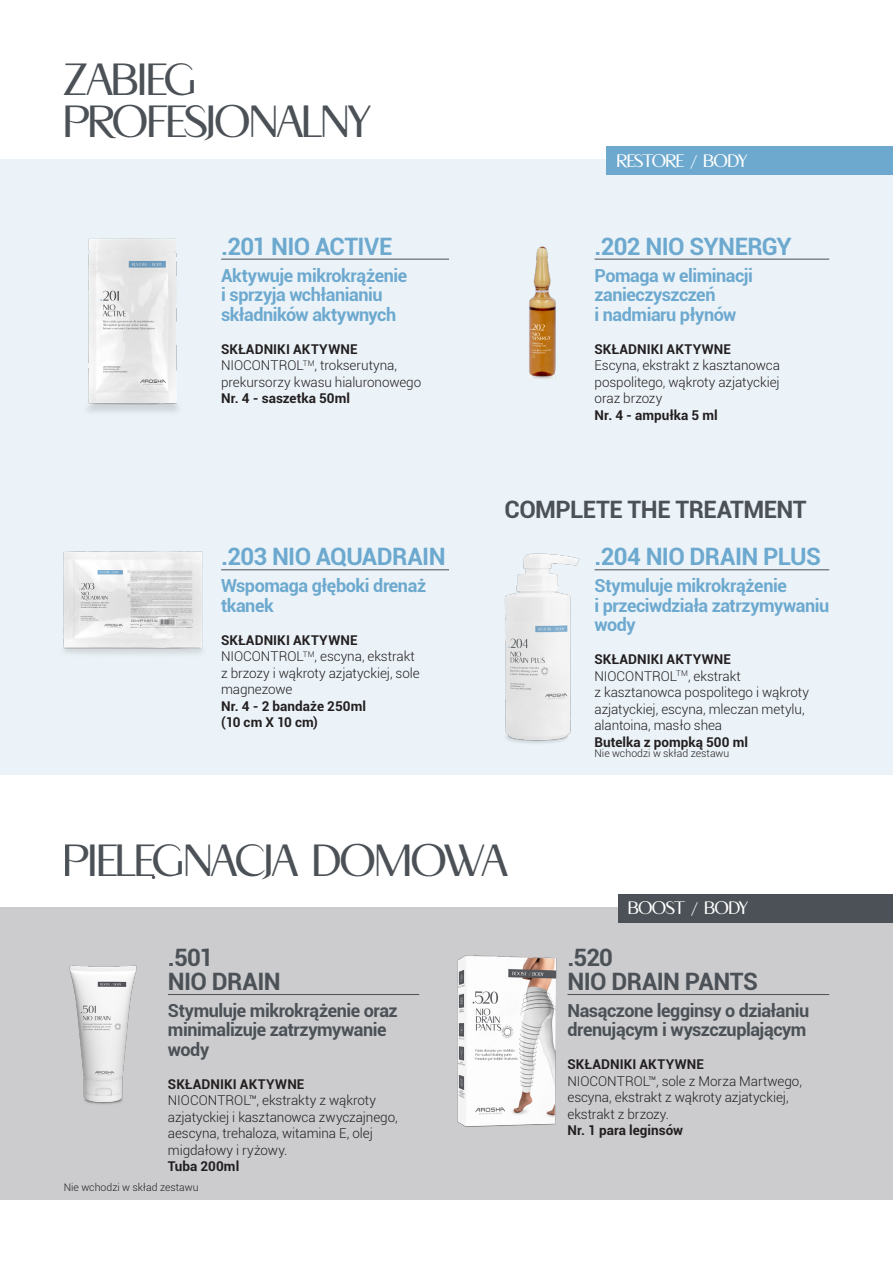
<style>
.page{position:relative;width:893px;height:1263px;background:#fff}
.page>*{position:absolute;margin:0;border:0;box-sizing:border-box;transform-origin:0 0}
.t1{font:45px/42px "APOLLO";letter-spacing:-.02em;color:#4b5156}
.t2{font:700 24px "Roboto";letter-spacing:-.025em;color:#6da9cf}
.t3{font:700 24px/24px "Roboto";letter-spacing:-.025em;color:#4b5156}
.t4{font:700 18px/19.5px "Roboto";letter-spacing:-.025em;color:#6da9cf}
.t5{font:700 18px/19.5px "Roboto";letter-spacing:-.025em;color:#4b5156}
.t6{font:18px "APOLLO";letter-spacing:-.005em;color:#fff}
.t7{font:300 13.5px/16.5px "Roboto";letter-spacing:-.005em;color:#231f20}
.t8{font:700 13.5px/16.5px "Roboto";letter-spacing:.005em;color:#231f20}
.t9{font:300 10.5px "Roboto";color:#231f20}
.s1{font-weight:700}
</style>
<div class="page">
<div style="left:0;top:159px;width:893px;height:616px;background:#ebf3f8"></div>
<div style="left:0;top:907px;width:893px;height:292px;background:#ccccce"></div>
<div style="left:618px;top:894px;width:275px;height:29px;background:#4b5156"></div>
<hr style="left:567px;top:994px;width:262px;height:1px;background:#4b5156">
<hr style="left:168px;top:994px;width:251px;height:1px;background:#4b5156">
<img style="left:457px;top:955px;width:100px;height:172px">
<img style="left:69px;top:965px;width:68px;height:139px">
<hr style="left:594px;top:569px;width:235px;height:1px;background:#4b5156">
<div style="left:607px;top:146px;width:286px;height:29px;background:#6da9cf"></div>
<hr style="left:221px;top:259px;width:228px;height:1px;background:#4b5156">
<img style="left:88px;top:238px;width:90px;height:174px">
<hr style="left:594px;top:259px;width:235px;height:1px;background:#4b5156">
<img style="left:529px;top:246px;width:27px;height:133px">
<hr style="left:221px;top:569px;width:228px;height:1px;background:#4b5156">
<img style="left:63px;top:551px;width:140px;height:103px">
<img style="left:504px;top:553px;width:76px;height:190px">
<h1 class="t1" style="left:64px;top:59px;width:309px">ZABIEG<br>PROFESJONALNY</h1>
<h2 class="t2" style="left:221px;top:229px;width:173px">.201 NIO ACTIVE</h2>
<h3 class="t4" style="left:221px;top:265px;width:188px">Aktywuje mikrokrążenie i sprzyja wchłanianiu składników aktywnych</h3>
<p class="t7" style="left:221px;top:340px;width:202px"><span class="s1">SKŁADNIKI AKTYWNE<br></span>NIOCONTROL<sup>TM</sup>, trokserutyna, prekursorzy kwasu hialuronowego</p>
<p class="t8" style="left:221px;top:389px;width:130px">Nr. 4 - saszetka 50ml</p>
<h2 class="t2" style="left:221px;top:540px;width:226px">.203 NIO AQUADRAIN</h2>
<h3 class="t4" style="left:221px;top:575px;width:207px">Wspomaga głęboki drenaż tkanek</h3>
<p class="t7" style="left:221px;top:631px;width:200px"><span class="s1">SKŁADNIKI AKTYWNE<br></span>NIOCONTROL<sup>TM</sup>, escyna, ekstrakt z brzozy i wąkroty azjatyckiej, sole magnezowe</p>
<p class="t8" style="left:221px;top:697px;width:146px">Nr. 4 - 2 bandaże 250ml (10 cm X 10 cm)</p>
<h3 class="t6" style="left:617px;top:149px;width:132px">RESTORE / BODY</h3>
<h2 class="t2" style="left:594px;top:229px;width:199px">.202 NIO SYNERGY</h2>
<h3 class="t4" style="left:594px;top:265px;width:160px">Pomaga w eliminacji zanieczyszczeń<br>i nadmiaru płynów</h3>
<p class="t8" style="left:594px;top:340px;width:138px">SKŁADNIKI AKTYWNE</p>
<p class="t7" style="left:594px;top:356px;width:187px;text-align:justify">Escyna, ekstrakt z kasztanowca pospolitego, wąkroty azjatyckiej oraz brzozy</p>
<p class="t8" style="left:594px;top:406px;width:125px">Nr. 4 - ampułka 5 ml</p>
<h2 class="t3" style="left:505px;top:497px;width:304px">COMPLETE THE TREATMENT</h2>
<h2 class="t2" style="left:594px;top:540px;width:228px">.204 NIO DRAIN PLUS</h2>
<h3 class="t4" style="left:594px;top:575px;width:236px">Stymuluje mikrokrążenie<br>i przeciwdziała zatrzymywaniu wody</h3>
<p class="t7" style="left:594px;top:651px;width:216px"><span class="s1">SKŁADNIKI AKTYWNE<br></span>NIOCONTROL<sup>TM</sup>, ekstrakt<br>z kasztanowca pospolitego i wąkroty azjatyckiej, escyna, mleczan metylu, alantoina, masło shea</p>
<p class="t8" style="left:594px;top:733px;width:155px">Butelka z pompką 500 ml</p>
<p class="t9" style="left:594px;top:746px;width:136px">Nie wchodzi w skład zestawu</p>
<h1 class="t1" style="left:64px;top:839px;width:446px">PIELEGNACJA DOMOWA</h1>
<h2 class="t3" style="left:168px;top:944px;width:114px">.501<br>NIO DRAIN</h2>
<h3 class="t5" style="left:168px;top:1000px;width:231px">Stymuluje mikrokrążenie oraz minimalizuje zatrzymywanie wody</h3>
<p class="t8" style="left:168px;top:1075px;width:138px">SKŁADNIKI AKTYWNE</p>
<p class="t7" style="left:168px;top:1092px;width:231px">NIOCONTROL™, ekstrakty z wąkroty azjatyckiej i kasztanowca zwyczajnego, aescyna, trehaloza, witamina E, olej migdałowy i ryżowy.</p>
<p class="t8" style="left:168px;top:1158px;width:73px">Tuba 200ml</p>
<p class="t9" style="left:64px;top:1179px;width:136px">Nie wchodzi w skład zestawu</p>
<h3 class="t6" style="left:628px;top:897px;width:122px">BOOST / BODY</h3>
<h2 class="t3" style="left:567px;top:944px;width:192px">.520<br>NIO DRAIN PANTS</h2>
<h3 class="t5" style="left:567px;top:1000px;width:243px">Nasączone legginsy o działaniu drenującym i wyszczuplającym</h3>
<p class="t8" style="left:567px;top:1056px;width:138px">SKŁADNIKI AKTYWNE</p>
<p class="t7" style="left:567px;top:1072px;width:236px">NIOCONTROL™, sole z Morza Martwego, escyna, ekstrakt z wąkroty azjatyckiej, ekstrakt z brzozy.</p>
<p class="t8" style="left:567px;top:1122px;width:117px">Nr. 1 para leginsów</p>
</div>
